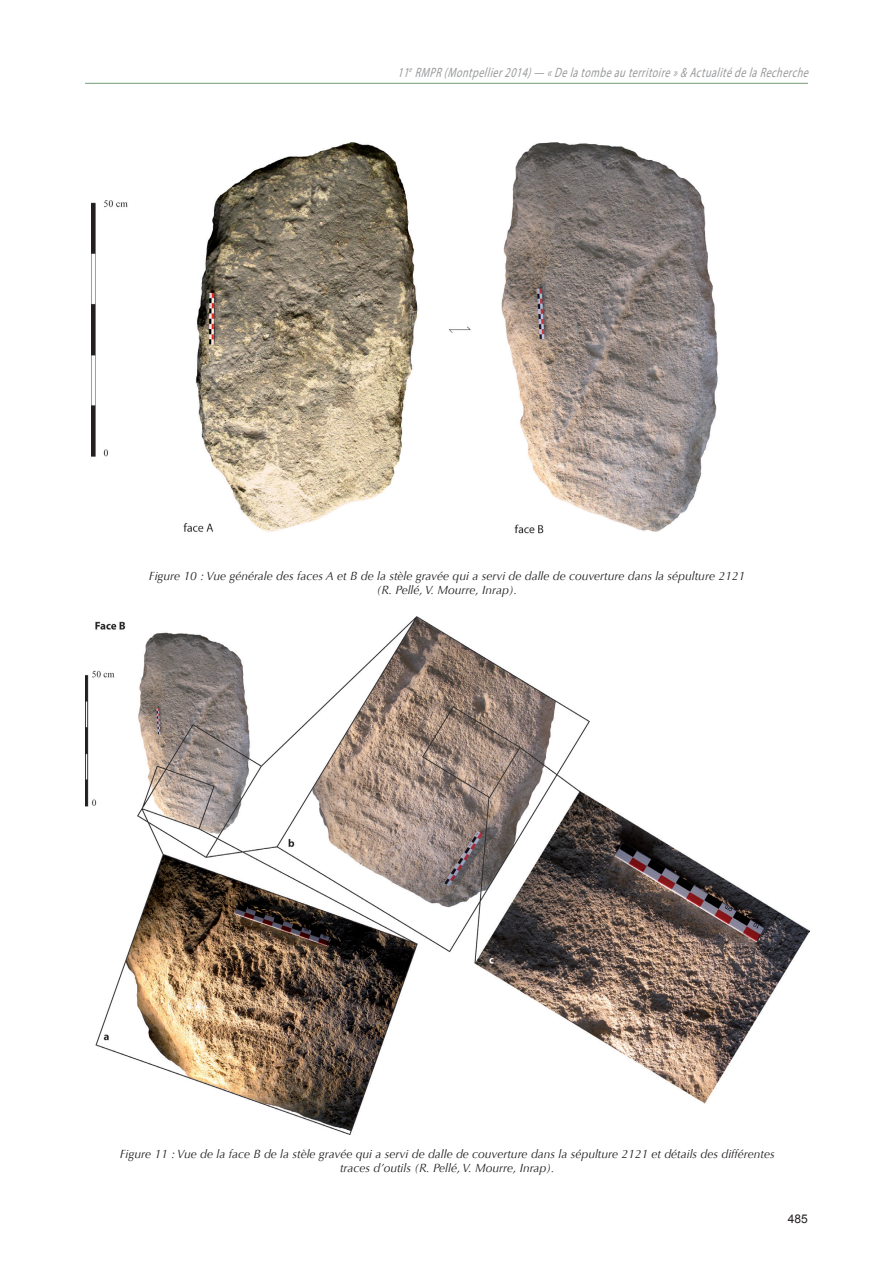
<style>
.page{position:relative;width:893px;height:1263px;background:#fff}
.page>*{position:absolute;margin:0;border:0;box-sizing:border-box;transform-origin:0 0}
.t1{font:italic 13.5px "Myriad Pro";color:#97999c;scale:.75 1}
.légendes{font:italic 12px/14.4px "Optima";color:#231f20;text-align:center}
.t2{font:12px "Arial";color:#231f20}
</style>
<div class="page">
<hr style="left:85px;top:83px;width:723px;height:1px;background:#769d79">
<img style="left:92px;top:142px;width:626px;height:392px">
<img style="left:86px;top:617px;width:723px;height:518px">
<p class="t1" style="left:398px;top:64px;width:554px">11<sup>e</sup> RMPR(Montpellier2014)— «Delatombeauterritoire»&amp;ActualitédelaRecherche</p>
<p class="légendes" style="left:149px;top:569px;width:598px">Figure 10 : Vue générale des faces A et B de la stèle gravée qui a servi de dalle de couverture dans la sépulture 2121 (R. Pellé, V. Mourre, Inrap).</p>
<p class="légendes" style="left:120px;top:1147px;width:657px">Figure 11 : Vue de la face B de la stèle gravée qui a servi de dalle de couverture dans la sépulture 2121 et détails des différentes traces d’outils (R. Pellé, V. Mourre, Inrap).</p>
<p class="t2" style="left:788px;top:1210px;width:22px">485</p>
</div>
